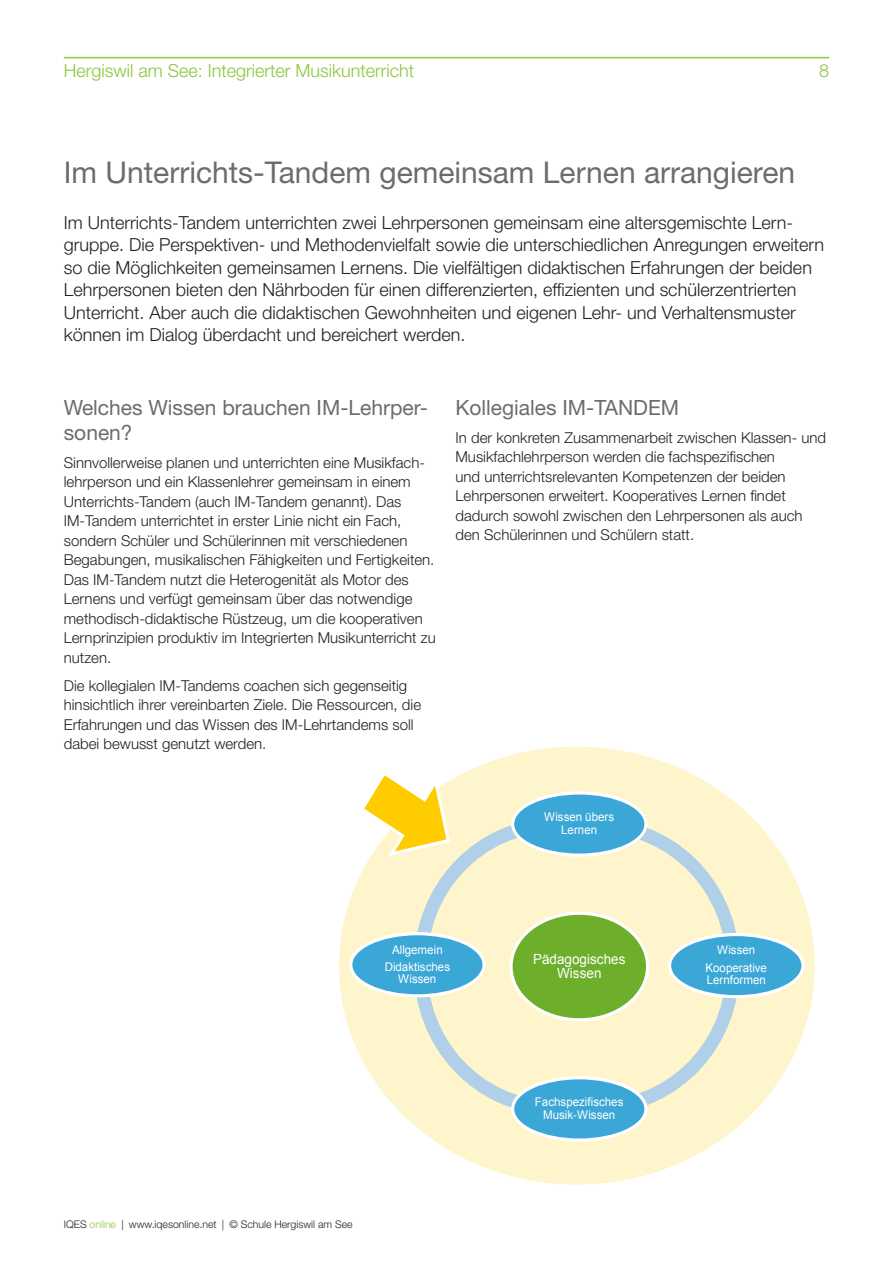
<style>
.page{position:relative;width:893px;height:1263px;background:#fff}
.page>*{position:absolute;margin:0;border:0;box-sizing:border-box;transform-origin:0 0}
.Titel_2{font:30px "Helvetica Neue LT Pro";color:#6c6d6b}
.Titel_3{font:21px/25.2px "Helvetica Neue LT Pro";color:#6c6d6b}
.Untertitel{font:300 18px/22.5px "Helvetica Neue LT Pro";color:#231f20}
.t1{font:300 18px "Helvetica Neue LT Pro";color:#8bc63e}
.Lauftext_ohne_Einzug{font:300 15px/19.5px "Helvetica Neue LT Pro";color:#231f20}
.t2{font:13.95px/14.5px "Arial";color:#fff;text-align:center;scale:.96 1}
.t3{font:12px/12.5px "Arial";color:#fff;text-align:center;scale:.96 1}
.t4{font:300 10.5px "Helvetica Neue LT Pro";color:#231f20}
.s1{color:#8bc63e}
</style>
<div class="page">
<hr style="left:64px;top:57px;width:765px;height:1px;background:#8bc63e">
<div style="left:338px;top:745px;width:478px;height:441px;background:#fff5cc;border-radius:50%"></div>
<div style="left:670px;top:935px;width:133px;height:61px;background:#3ba7d7;border-radius:50%"></div>
<div style="left:668px;top:933px;width:136px;height:65px;border:3px solid #fff;border-radius:50%"></div>
<div style="left:513px;top:1078px;width:133px;height:62px;background:#3ba7d7;border-radius:50%"></div>
<div style="left:511px;top:1076px;width:136px;height:65px;border:3px solid #fff;border-radius:50%"></div>
<svg style="left:358px;top:769px;width:383px;height:357px"></svg>
<p class="t1" style="left:64px;top:59px;width:352px">Hergiswil am See: Integrierter Musikunterricht</p>
<p class="t1" style="left:819px;top:59px;width:12px">8</p>
<p class="Titel_2" style="left:64px;top:154px;width:733px">Im Unterrichts-Tandem gemeinsam Lernen arrangieren</p>
<p class="Untertitel" style="left:64px;top:211px;width:762px">Im Unterrichts-Tandem unterrichten zwei Lehrpersonen gemeinsam eine altersgemischte Lern&shy;gruppe. Die Perspektiven- und Methodenvielfalt sowie die unterschiedlichen Anregungen erweitern so die Möglichkeiten gemeinsamen Lernens. Die vielfältigen didaktischen Erfahrungen der beiden Lehrpersonen bieten den Nährboden für einen differenzierten, effizienten und schülerzentrierten Unterricht. Aber auch die didaktischen Gewohnheiten und eigenen Lehr- und Verhaltensmuster können im Dialog überdacht und bereichert werden.</p>
<p class="Titel_3" style="left:64px;top:394px;width:366px">Welches Wissen brauchen IM-Lehrper&shy;sonen?</p>
<p class="Lauftext_ohne_Einzug" style="left:64px;top:452px;width:373px">Sinnvollerweise planen und unterrichten eine Musikfach&shy;lehrperson und ein Klassenlehrer gemeinsam in einem Unterrichts-Tandem (auch IM-Tandem genannt). Das IM-Tandem unterrichtet in erster Linie nicht ein Fach, sondern Schüler und Schülerinnen mit verschiedenen Begabungen, musikalischen Fähigkeiten und Fertigkeiten.<br>Das IM-Tandem nutzt die Heterogenität als Motor des Lernens und verfügt gemeinsam über das notwendige methodisch-didaktische Rüstzeug, um die kooperativen Lernprinzipien produktiv im Integrierten Musikunterricht zu nutzen.</p>
<p class="Lauftext_ohne_Einzug" style="left:64px;top:675px;width:359px">Die kollegialen IM-Tandems coachen sich gegenseitig hinsichtlich ihrer vereinbarten Ziele. Die Ressourcen, die Erfahrungen und das Wissen des IM-Lehrtandems soll dabei bewusst genutzt werden.</p>
<p class="Titel_3" style="left:455px;top:394px;width:225px">Kollegiales IM-TANDEM</p>
<p class="Lauftext_ohne_Einzug" style="left:455px;top:427px;width:372px">In der konkreten Zusammenarbeit zwischen Klassen- und Musikfachlehrperson werden die fachspezifischen<br>und unterrichtsrelevanten Kompetenzen der beiden Lehrpersonen erweitert. Kooperatives Lernen findet dadurch sowohl zwischen den Lehrpersonen als auch den Schülerinnen und Schülern statt.</p>
<p class="t3" style="left:544px;top:811px;width:74px">Wissen übers<br>Lernen</p>
<p class="t3" style="left:385px;top:941px;width:70px;line-height:17.2px">Allgemein<br>Didaktisches</p>
<p class="t3" style="left:398px;top:973px;width:41px">Wissen</p>
<p class="t4" style="left:64px;top:1218px;width:290px">IQES <span class="s1">online</span> | www.iqesonline.net | © Schule Hergiswil am See</p>
<p class="t2" style="left:533px;top:951px;width:98px">Pädagogisches<br>Wissen</p>
<p class="t3" style="left:535px;top:1096px;width:94px">Fachspezifisches<br>Musik-Wissen</p>
<p class="t3" style="left:705px;top:942px;width:66px;line-height:17.2px">Wissen<br>Kooperative</p>
<p class="t3" style="left:707px;top:974px;width:63px">Lernformen</p>
</div>
